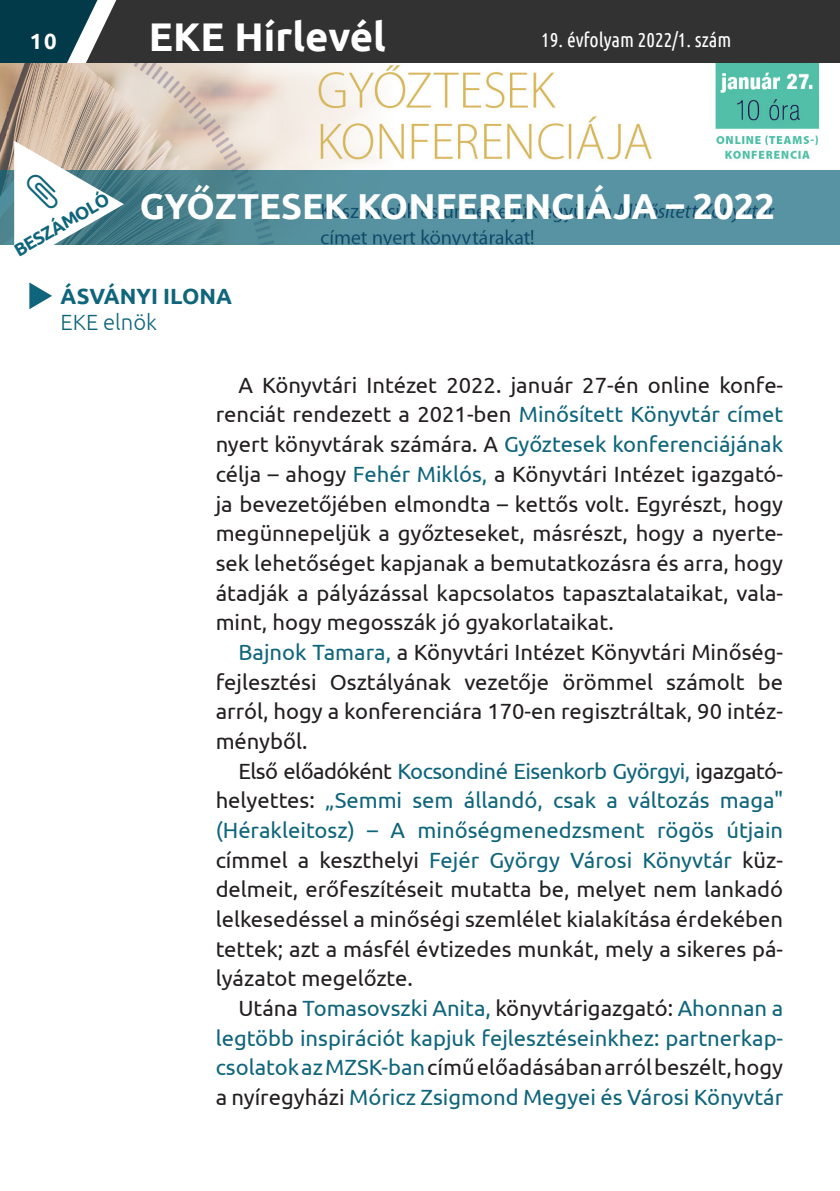
<style>
.page{position:relative;width:840px;height:1191px;background:#fff}
.page>*{position:absolute;margin:0;border:0;box-sizing:border-box;transform-origin:0 0}
.t1{font:700 40px "Ubuntu";color:#fff}
.EKE_cím{font:700 36px "Ubuntu";color:#fff}
.EKE_alap{font:22px/29.6px "Ubuntu";color:#231f20;text-align:justify}
.EKE_alap-2{font:22px/29.6px "Ubuntu";color:#0f657b;text-align:justify}
.EKE_szerzo{font:700 22px "Ubuntu";color:#0f657b}
.Eke_titulus{font:300 22px "Ubuntu";color:#0f657b}
.t2{font:700 22px "Ubuntu";color:#fff}
.t3{font:20px "Ubuntu Condensed";color:#fff}
.Lábjegyzet{font:700 18px "Ubuntu";color:#0f657b}
.s1{color:#0f657b}
.s2{color:#231f20}
</style>
<div class="page">
<div style="left:207px;top:0;width:632px;height:63px;background:#323232"></div>
<svg style="left:0;top:0;width:207px;height:63px"></svg>
<svg style="left:29px;top:282px;width:23px;height:27px"></svg>
<img style="left:0;top:63px;width:820px;height:107px">
<svg style="left:0;top:170px;width:839px;height:74px;fill:#5692a1"></svg>
<svg style="left:14px;top:141px;width:110px;height:104px"></svg>
<p class="t2" style="left:30px;top:28px;width:28px">10</p>
<h1 class="t1" style="left:149px;top:12px;width:238px">EKE Hírlevél</h1>
<p class="t3" style="left:541px;top:28px;width:192px">19. évfolyam 2022/1. szám</p>
<p class="Lábjegyzet" style="left:10px;top:242px;width:108px;rotate:-30deg">BESZÁMOLÓ</p>
<p class="EKE_cím" style="left:140px;top:185px;width:636px">GYŐZTESEK KONFERENCIÁJA – 2022</p>
<p class="EKE_szerzo" style="left:61px;top:283px;width:173px">ÁSVÁNYI ILONA</p>
<p class="Eke_titulus" style="left:61px;top:309px;width:98px">EKE elnök</p>
<p class="EKE_alap" style="left:215px;top:369px;width:568px;text-indent:23px">A Könyvtári Intézet 2022. január 27-én online konfe&shy;renciát rendezett a 2021-ben <span class="s1">Minősített Könyvtár címet </span>nyert könyvtárak számára. A <span class="s1">Győztesek konferenciájának </span>célja – ahogy <span class="s1">Fehér Miklós,</span> a Könyvtári Intézet igazgató&shy;ja bevezetőjében elmondta – kettős volt. Egyrészt, hogy megünnepeljük a győzteseket, másrészt, hogy a nyerte&shy;sek lehetőséget kapjanak a bemutatkozásra és arra, hogy átadják a pályázással kapcsolatos tapasztalataikat, vala&shy;mint, hogy megosszák jó gyakorlataikat.</p>
<p class="EKE_alap" style="left:215px;top:636px;width:568px;text-indent:23px"><span class="s1">Bajnok Tamara,</span> a Könyvtári Intézet Könyvtári Minőség&shy;fejlesztési Osztályának vezetője örömmel számolt be arról, hogy a konferenciára 170-en regisztráltak, 90 intéz&shy;ményből.</p>
<p class="EKE_alap" style="left:215px;top:755px;width:568px;text-indent:23px">Első előadóként <span class="s1">Kocsondiné Eisenkorb Györgyi,</span> igazgató&shy;helyettes: <span class="s1">„Semmi sem állandó, csak a változás maga" (Hérakleitosz) – A minőségmenedzsment rögös útjain </span>címmel a keszthelyi <span class="s1">Fejér György Városi Könyvtár</span> küz&shy;delmeit, erőfeszítéseit mutatta be, melyet nem lankadó lelkesedéssel a minőségi szemlélet kialakítása érdekében tettek; azt a másfél évtizedes munkát, mely a sikeres pá&shy;lyázatot megelőzte.</p>
<p class="EKE_alap-2" style="left:215px;top:992px;width:568px;text-indent:23px"><span class="s2">Utána</span> Tomasovszki Anita, <span class="s2">könyvtárigazgató:</span> Ahonnan a legtöbb inspirációt kapjuk fejlesztéseinkhez: partnerkap&shy;csolatok az MZSK-ban <span class="s2">című előadásában arról beszélt, hogy a nyíregyházi</span> Móricz Zsigmond Megyei és Városi Könyvtár</p>
</div>
